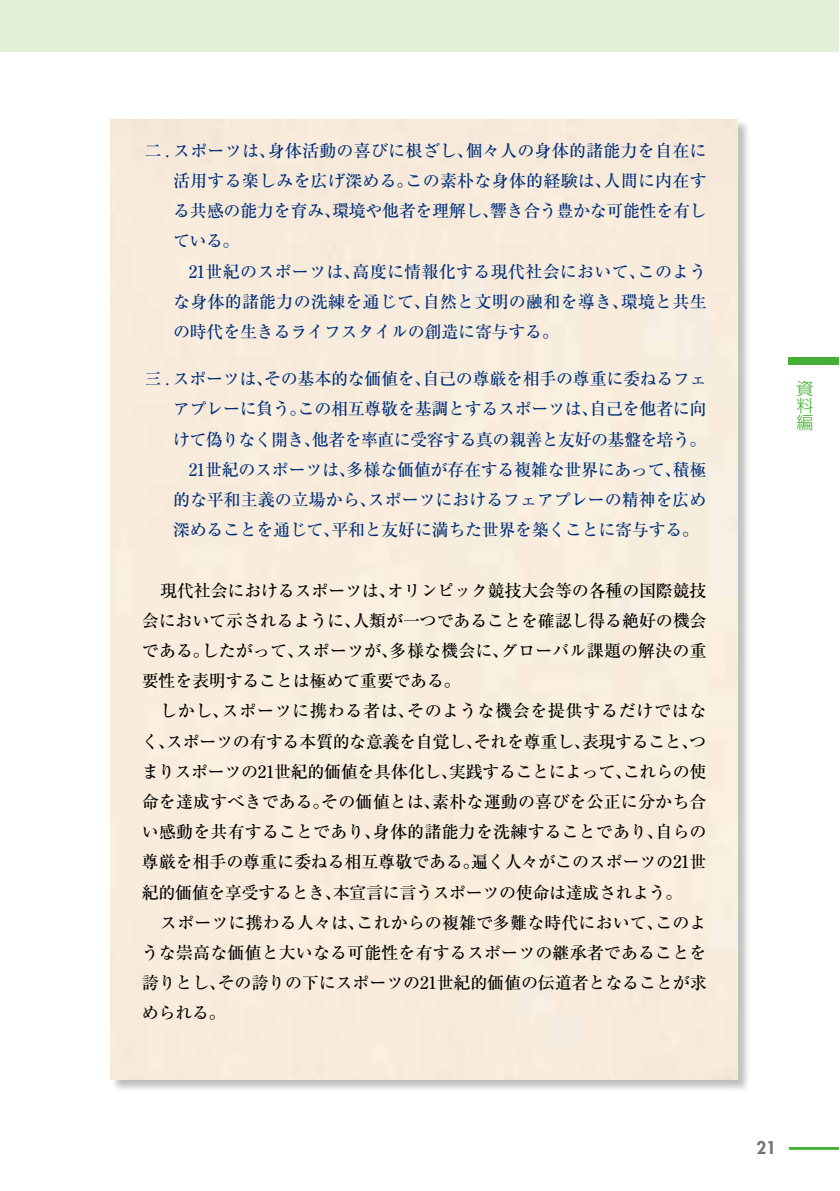
<style>
.page{position:relative;width:840px;height:1191px;background:#fff}
.page>*{position:absolute;margin:0;border:0;box-sizing:border-box;transform-origin:0 0}
.t1{font:500 17px/30.2px "Ryumin Pro";letter-spacing:-.01em;color:#000;text-align:justify}
.t2{font:500 17px/30.2px "Ryumin Pro";letter-spacing:-.02em;color:#002f7b;text-align:justify}
.t3{font:300 17px/17px "UD Shin Go NT Pro";color:#45b035;text-align:justify}
.t4{font:800 17px "Futura Std";color:#727171}
</style>
<div class="page">
<hr style="left:788px;top:1147px;width:50px;height:2px;background:#45b035">
<div style="left:0;top:1px;width:838px;height:50px;background:#e3f0d8"></div>
<div style="left:788px;top:357px;width:50px;height:8px;background:#45b035"></div>
<div style="left:111px;top:119px;width:638px;height:973px;background:#000;opacity:.25"></div>
<div style="left:111px;top:119px;width:626px;height:960px;background:#f9ecdc"></div>
<p class="t2" style="left:173px;top:134px;width:535px;text-indent:-28px">二 . スポーツは、身体活動の喜びに根ざし、個々人の身体的諸能力を自在に活用する楽しみを広げ深める。この素朴な身体的経験は、人間に内在する共感の能力を育み、環境や他者を理解し、響き合う豊かな可能性を有している。</p>
<p class="t2" style="left:173px;top:255px;width:535px;text-indent:16px">21世紀のスポーツは、高度に情報化する現代社会において、このような身体的諸能力の洗練を通じて、自然と文明の融和を導き、環境と共生の時代を生きるライフスタイルの創造に寄与する。</p>
<p class="t2" style="left:145px;top:362px;width:563px">三 . スポーツは、その基本的な価値を、自己の尊厳を相手の尊重に委ねるフェ</p>
<p class="t2" style="left:173px;top:393px;width:534px">アプレーに負う。この相互尊敬を基調とするスポーツは、自己を他者に向</p>
<p class="t2" style="left:173px;top:423px;width:535px">けて偽りなく開き、他者を率直に受容する真の親善と友好の基盤を培う。</p>
<p class="t2" style="left:188px;top:453px;width:519px">21世紀のスポーツは、多様な価値が存在する複雑な世界にあって、積極</p>
<p class="t2" style="left:173px;top:483px;width:534px">的な平和主義の立場から、スポーツにおけるフェアプレーの精神を広め</p>
<p class="t2" style="left:173px;top:513px;width:527px">深めることを通じて、平和と友好に満ちた世界を築くことに寄与する。</p>
<p class="t1" style="left:142px;top:574px;width:566px;text-indent:18px">現代社会におけるスポーツは、オリンピック競技大会等の各種の国際競技会において示されるように、人類が一つであることを確認し得る絶好の機会である。したがって、スポーツが、多様な機会に、グローバル課題の解決の重要性を表明することは極めて重要である。</p>
<p class="t1" style="left:142px;top:694px;width:566px;text-indent:18px">しかし、スポーツに携わる者は、そのような機会を提供するだけではなく、スポーツの有する本質的な意義を自覚し、それを尊重し、表現すること、つまりスポーツの21世紀的価値を具体化し、実践することによって、これらの使命を達成すべきである。その価値とは、素朴な運動の喜びを公正に分かち合い感動を共有することであり、身体的諸能力を洗練することであり、自らの尊厳を相手の尊重に委ねる相互尊敬である。遍く人々がこのスポーツの21世紀的価値を享受するとき、本宣言に言うスポーツの使命は達成されよう。</p>
<p class="t1" style="left:142px;top:906px;width:566px;text-indent:18px">スポーツに携わる人々は、これからの複雑で多難な時代において、このような崇高な価値と大いなる可能性を有するスポーツの継承者であることを誇りとし、その誇りの下にスポーツの21世紀的価値の伝道者となることが求められる。</p>
<p class="t3" style="left:796px;top:379px;width:19px">資料編</p>
<p class="t4" style="left:756px;top:1137px;width:21px">21</p>
</div>
